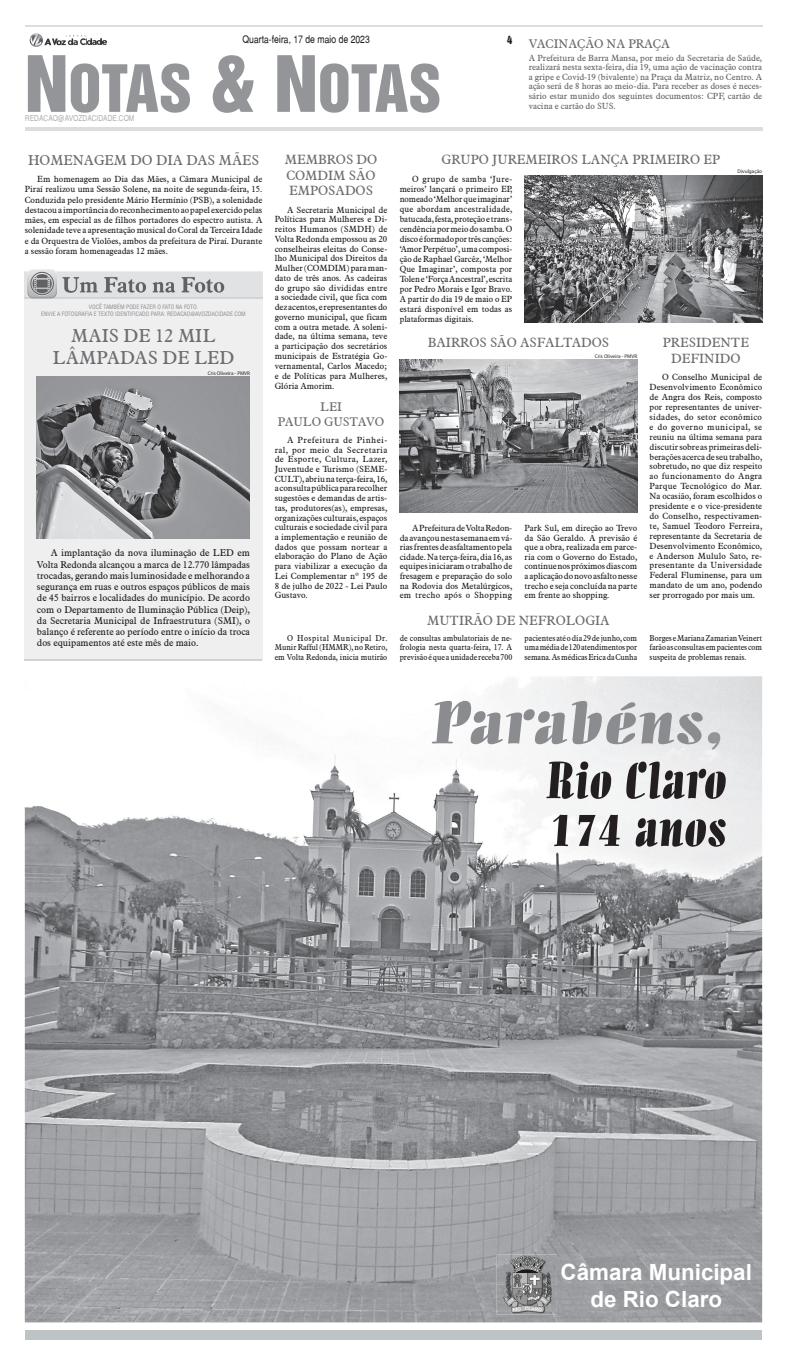
<style>
.page{position:relative;width:787px;height:1365px;background:#fff}
.page>*{position:absolute;margin:0;border:0;box-sizing:border-box;transform-origin:0 0}
.t1{font:70.88px "Switzerland Inserat";color:#939598}
.t2{font:59.5px "Switzerland Inserat";color:#939598}
.t3{font:58.71px "Allegro BT";color:#8a8c8f;scale:1.27 1}
.t4{font:50.57px/47.8px "Allegro BT";color:#231f20}
.t5{font:700 22.31px/26.8px "Arial";color:#fff;text-align:center}
.t6{font:18.38px/22.1px "Aldine 721 BT";color:#6c6d70;text-align:center}
.t7{font:14px "Aldine 721 BT";color:#6c6d70}
.t8{font:13.12px/15.8px "Aldine 721 BT";color:#6c6d70}
.t9{font:12.25px/14.7px "Aldine 721 BT";color:#6c6d70;text-align:center}
.t10{font:10.5px "Switzerland Narrow Plain";color:#231f20}
.t11{font:10.5px "Switzerland Inserat";color:#231f20}
.t12{font:9.62px/11.3px "Aldine 721 BT";color:#231f20;text-align:justify}
.t13{font:8.75px/9.9px "Aldine 721 BT";color:#231f20;text-align:justify}
.t14{font:8.75px/9.6px "Aldine 721 BT";color:#636366;text-align:justify}
.t15{font:8.4px/9.8px "Aldine 721 BT";color:#231f20;text-align:justify;scale:.93 1}
.t16{font:8.14px "Switzerland Narrow Plain";color:#b2b3b7}
.t17{font:5.86px/7px "Switzerland Condensed";color:#8a8c8f;text-align:center}
.t18{font:5.25px "Myriad Pro";color:#231f20}
.s1{font-size:70.88px}
.s2{color:#939598}
</style>
<div class="page">
<div style="left:25px;top:1329px;width:736px;height:10px;background:#bec4c6"></div>
<img style="left:25px;top:269px;width:237px;height:389px">
<img style="left:37px;top:377px;width:213px;height:162px">
<hr style="left:25px;top:658px;width:237px;height:2px;background:#d1d2d4">
<hr style="left:25px;top:127px;width:736px;height:4px;background:#dcdddf">
<img style="left:29px;top:33px;width:79px;height:14px">
<hr style="left:25px;top:25px;width:736px;height:2px;background:#dcdddf">
<img style="left:25px;top:676px;width:736px;height:646px">
<img style="left:496px;top:1254px;width:60px;height:60px">
<img style="left:503px;top:1256px;width:48px;height:57px">
<img style="left:524px;top:175px;width:237px;height:147px">
<img style="left:399px;top:359px;width:238px;height:153px">
<p class="t10" style="left:242px;top:33px;width:129px">Quarta-feira, 17 de maio de 2023</p>
<p class="t11" style="left:507px;top:34px;width:7px">4</p>
<h1 class="t1" style="left:25px;top:41px;width:45px">N</h1>
<p class="t16" style="left:25px;top:113px;width:111px">REDACAO@AVOZDACIDADE.COM</p>
<h2 class="t2" style="left:68px;top:53px;width:374px">OTAS <span class="s1">&amp; N</span>OTAS</h2>
<h3 class="t9" style="left:528px;top:37px;width:143px">VACINAÇÃO NA PRAÇA</h3>
<p class="t14" style="left:528px;top:52px;width:235px">A Prefeitura de Barra Mansa, por meio da Secretaria de Saúde, realizará nesta sexta-feira, dia 19, uma ação de vacinação contra a gripe e Covid-19 (bivalente) na Praça da Matriz, no Centro. A ação será de 8 horas ao meio-dia. Para receber as doses é neces&shy;sário estar munido dos seguintes documentos: CPF, cartão de vacina e cartão do SUS.</p>
<h3 class="t7" style="left:28px;top:151px;width:232px">HOMENAGEM DO DIA DAS MÃES</h3>
<p class="t13" style="left:25px;top:174px;width:239px;line-height:10.2px;text-indent:12px">Em homenagem ao Dia das Mães, a Câmara Municipal de Piraí realizou uma Sessão Solene, na noite de segunda-feira, 15.<br>Conduzida pelo presidente Mário Hermínio (PSB), a solenidade destacou a importância do reconhecimento ao papel exercido pelas mães, em especial as de filhos portadores do espectro autista. A solenidade teve a apresentação musical do Coral da Terceira Idade e da Orquestra de Violões, ambos da prefeitura de Piraí. Durante a sessão foram homenageadas 12 mães.</p>
<p class="t13" style="left:399px;top:174px;width:114px;text-indent:12px">O grupo de samba ‘Jure&shy;meiros’ lançará o primeiro EP, nomeado ‘Melhor que imaginar’ que abordam ancestralidade, batucada, festa, proteção e trans&shy;cendência por meio do samba. O disco é formado por três canções: ‘Amor Perpétuo’, uma composi&shy;ção de Raphael Garcêz, ‘Melhor Que Imaginar’, composta por Tolen e ‘Força Ancestral’, escrita por Pedro Morais e Igor Bravo.<br>A partir do dia 19 de maio o EP estará disponível em todas as plataformas digitais.</p>
<h3 class="t8" style="left:441px;top:151px;width:280px">GRUPO JUREMEIROS LANÇA PRIMEIRO EP</h3>
<h3 class="t8" style="left:284px;top:151px;width:94px">MEMBROS DO<br>COMDIM SÃO<br>EMPOSADOS</h3>
<p class="t13" style="left:274px;top:204px;width:114px;text-indent:12px">A Secretaria Municipal de Políticas para Mulheres e Di&shy;reitos Humanos (SMDH) de Volta Redonda empossou as 20 conselheiras eleitas do Conse&shy;lho Municipal dos Direitos da Mulher (COMDIM) para man&shy;dato de três anos. As cadeiras do grupo são divididas entre a sociedade civil, que fica com dez acentos, e representantes do governo municipal, que ficam com a outra metade. A soleni&shy;dade, na última semana, teve a participação dos secretários municipais de Estratégia Go&shy;vernamental, Carlos Macedo; e de Políticas para Mulheres, Glória Amorim.</p>
<h3 class="t9" style="left:278px;top:399px;width:108px">LEI<br>PAULO GUSTAVO</h3>
<p class="t13" style="left:274px;top:435px;width:114px;text-indent:12px">A Prefeitura de Pinhei&shy;ral, por meio da Secretaria de Esporte, Cultura, Lazer, Juventude e Turismo (SEME-CULT), abriu na terça-feira, 16, a consulta pública para recolher sugestões e demandas de artis&shy;tas, produtores(as), empresas, organizações culturais, espaços culturais e sociedade civil para a implementação e reunião de dados que possam nortear a elaboração do Plano de Ação para viabilizar a execução da Lei Complementar nº 195 de 8 de julho de 2022 - Lei Paulo Gustavo.</p>
<p class="t18" style="left:737px;top:168px;width:26px">Divulgação</p>
<p class="t17" style="left:41px;top:303px;width:206px">VOCÊ TAMBÉM PODE FAZER O FATO NA FOTO.<br>ENVIE A FOTOGRAFIA E TEXTO IDENTIFICADO PARA: REDACAO@AVOZDACIDADE.COM</p>
<h3 class="t6" style="left:53px;top:324px;width:183px">MAIS DE 12 MIL<br>LÂMPADAS DE LED</h3>
<h3 class="t8" style="left:427px;top:335px;width:183px">BAIRROS SÃO ASFALTADOS</h3>
<h3 class="t8" style="left:662px;top:334px;width:88px;text-align:center">PRESIDENTE<br>DEFINIDO</h3>
<p class="t13" style="left:649px;top:372px;width:114px;text-indent:12px">O Conselho Municipal de Desenvolvimento Econômico de Angra dos Reis, composto por representantes de univer&shy;sidades, do setor econômico e do governo municipal, se reuniu na última semana para discutir sobre as primeiras deli&shy;berações acerca de seu trabalho, sobretudo, no que diz respeito ao funcionamento do Angra Parque Tecnológico do Mar.<br>Na ocasião, foram escolhidos o presidente e o vice-presidente do Conselho, respectivamen&shy;te, Samuel Teodoro Ferreira, representante da Secretaria de Desenvolvimento Econômico, e Anderson Mululo Sato, re&shy;presentante da Universidade Federal Fluminense, para um mandato de um ano, podendo ser prorrogado por mais um.</p>
<p class="t18" style="left:594px;top:353px;width:44px">Cris Oliveira - PMVR</p>
<p class="t18" style="left:207px;top:370px;width:44px">Cris Oliveira - PMVR</p>
<p class="t13" style="left:399px;top:523px;width:114px;line-height:9.6px;text-indent:12px">A Prefeitura de Volta Redon&shy;da avançou nesta semana em vá&shy;rias frentes de asfaltamento pela cidade. Na terça-feira, dia 16, as equipes iniciaram o trabalho de fresagem e preparação do solo na Rodovia dos Metalúrgicos, em trecho após o Shopping</p>
<p class="t13" style="left:524px;top:523px;width:114px;line-height:9.6px">Park Sul, em direção ao Trevo da São Geraldo. A previsão é que a obra, realizada em parce&shy;ria com o Governo do Estado, continue nos próximos dias com a aplicação do novo asfalto nesse trecho e seja concluída na parte em frente ao shopping.</p>
<p class="t12" style="left:37px;top:547px;width:214px;text-indent:14px">A implantação da nova iluminação de LED em Volta Redonda alcançou a marca de 12.770 lâmpadas trocadas, gerando mais luminosidade e melhorando a segurança em ruas e outros espaços públicos de mais de 45 bairros e localidades do município. De acordo com o Departamento de Iluminação Pública (Deip), da Secretaria Municipal de Infraestrutura (SMI), o balanço é referente ao período entre o início da troca dos equipamentos até este mês de maio.</p>
<h3 class="t8" style="left:427px;top:612px;width:184px">MUTIRÃO DE NEFROLOGIA</h3>
<p class="t15" style="left:274px;top:632px;width:122px;text-indent:12px">O Hospital Municipal Dr.<br>Munir Rafful (HMMR), no Retiro, em Volta Redonda, inicia mutirão</p>
<p class="t15" style="left:399px;top:632px;width:122px">de consultas ambulatoriais de ne&shy;frologia nesta quarta-feira, 17. A previsão é que a unidade receba 700</p>
<p class="t15" style="left:524px;top:632px;width:122px">pacientes até o dia 29 de junho, com uma média de 120 atendimentos por semana. As médicas Erica da Cunha</p>
<p class="t15" style="left:649px;top:632px;width:122px">Borges e Mariana Zamarian Veinert farão as consultas em pacientes com suspeita de problemas renais.</p>
<h3 class="t3" style="left:432px;top:689px;width:233px">Parabéns<span class="s2">,</span></h3>
<h3 class="t4" style="left:546px;top:756px;width:182px">Rio Claro<br>174 anos</h3>
<h3 class="t5" style="left:560px;top:1258px;width:193px">Câmara Municipal de Rio Claro</h3>
</div>
